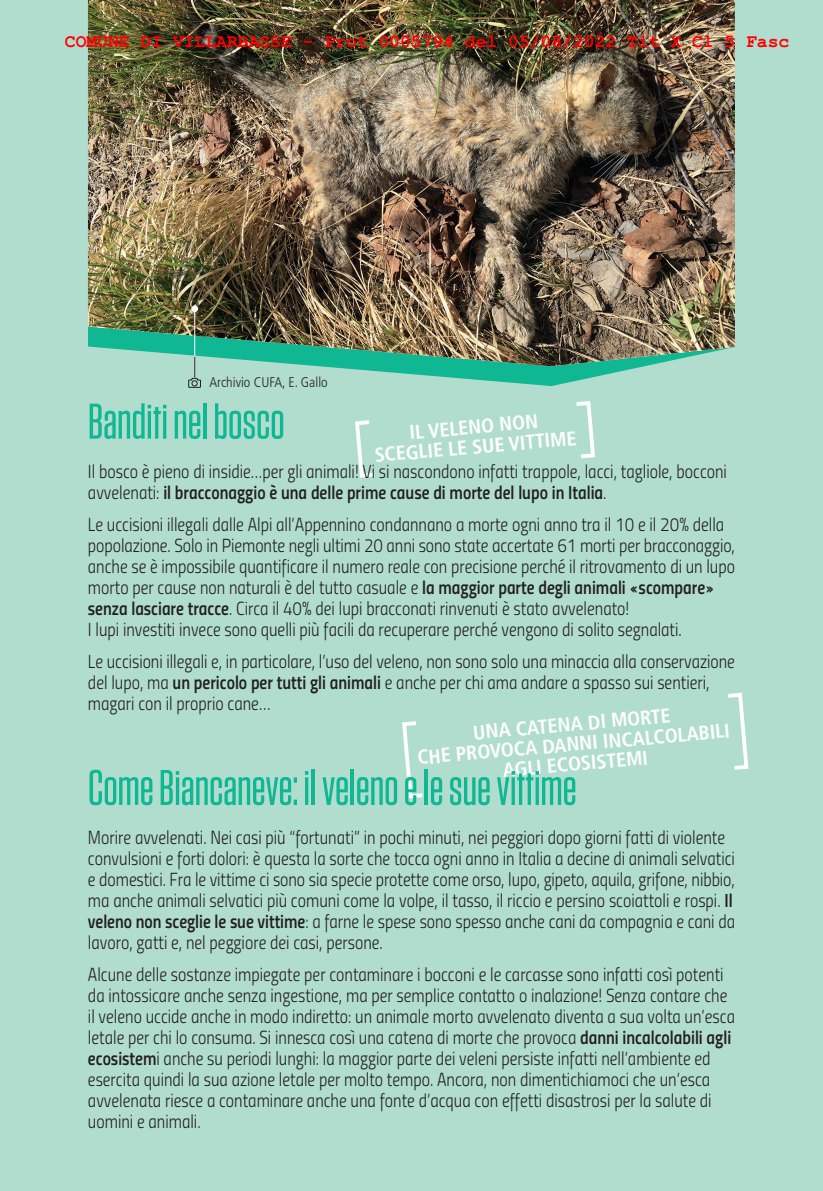
<style>
.page{position:relative;width:823px;height:1191px;background:#fff}
.page>*{position:absolute;margin:0;border:0;box-sizing:border-box;transform-origin:0 0}
.t1{font:500 50px "Tungsten Narrow";color:#0fb793}
.t2{font:700 condensed 20px/20px "Frutiger LT Pro";color:#fff;text-align:center}
.t3{font:19px/21px "Titillium Light Upright";color:#231f20;scale:.9 1}
.t4{font:19px "Titillium Semibold Upright";color:#231f20;scale:.9 1}
.t5{font:700 18px "Courier New";color:#f00}
.t6{font:300 condensed 14px "Frutiger LT Pro";color:#231f20}
.s1{font-family:"Titillium Light Upright"}
.s2{font-family:"Titillium Semibold Upright"}
</style>
<div class="page">
<div style="left:0;top:0;width:822px;height:1191px;background:#b1ddcf"></div>
<svg style="left:355px;top:420px;width:19px;height:58px"></svg>
<svg style="left:576px;top:401px;width:19px;height:58px"></svg>
<svg style="left:402px;top:721px;width:21px;height:78px"></svg>
<svg style="left:728px;top:692px;width:21px;height:78px"></svg>
<svg style="left:317px;top:366px;width:328px;height:20px"></svg>
<img style="left:88px;top:0;width:646px;height:366px">
<hr style="left:194px;top:311px;width:1px;height:66px;background:#fff">
<div style="left:191px;top:305px;width:7px;height:7px;background:#fff;border-radius:50%"></div>
<svg style="left:188px;top:357px;width:13px;height:31px"></svg>
<p class="t5" style="left:65px;top:32px;width:725px">COMUNE DI VILLARBASSE - Prot 0005794 del 05/08/2022 Tit X Cl 5 Fasc</p>
<p class="t6" style="left:209px;top:377px;width:120px">Archivio CUFA, E. Gallo</p>
<h1 class="t1" style="left:88px;top:403px;width:198px">Banditi nel bosco</h1>
<p class="t2" style="left:372px;top:428px;width:204px;rotate:-5deg">IL VELENO NON<br>SCEGLIE LE SUE VITTIME</p>
<p class="t3" style="left:88px;top:462px;width:711px">Il bosco è pieno di insidie…per gli animali! Vi si nascondono infatti trappole, lacci, tagliole, bocconi</p>
<p class="t4" style="left:88px;top:485px;width:577px"><span class="s1">avvelenati:</span> il bracconaggio è una delle prime cause di morte del lupo in Italia<span class="s1">.</span></p>
<p class="t3" style="left:88px;top:516px;width:720px">Le uccisioni illegali dalle Alpi all’Appennino condannano a morte ogni anno tra il 10 e il 20% della popolazione. Solo in Piemonte negli ultimi 20 anni sono state accertate 61 morti per bracconaggio, anche se è impossibile quantificare il numero reale con precisione perché il ritrovamento di un lupo morto per cause non naturali è del tutto casuale e <span class="s2">la maggior parte degli animali «scompare» senza lasciare tracce</span>. Circa il 40% dei lupi bracconati rinvenuti è stato avvelenato!<br>I lupi investiti invece sono quelli più facili da recuperare perché vengono di solito segnalati.</p>
<p class="t3" style="left:88px;top:653px;width:720px">Le uccisioni illegali e, in particolare, l’uso del veleno, non sono solo una minaccia alla conservazione del lupo, ma <span class="s2">un pericolo per tutti gli animali</span> e anche per chi ama andare a spasso sui sentieri, magari con il proprio cane…</p>
<p class="t2" style="left:415px;top:730px;width:315px;rotate:-5deg">UNA CATENA DI MORTE<br>CHE PROVOCA DANNI INCALCOLABILI<br>AGLI ECOSISTEMI</p>
<h1 class="t1" style="left:88px;top:769px;width:490px">Come Biancaneve: il veleno e le sue vittime</h1>
<p class="t3" style="left:88px;top:829px;width:720px">Morire avvelenati. Nei casi più “fortunati” in pochi minuti, nei peggiori dopo giorni fatti di violente convulsioni e forti dolori: è questa la sorte che tocca ogni anno in Italia a decine di animali selvatici e domestici. Fra le vittime ci sono sia specie protette come orso, lupo, gipeto, aquila, grifone, nibbio, ma anche animali selvatici più comuni come la volpe, il tasso, il riccio e persino scoiattoli e rospi. <span class="s2">Il veleno non sceglie le sue vittime</span>: a farne le spese sono spesso anche cani da compagnia e cani da lavoro, gatti e, nel peggiore dei casi, persone.</p>
<p class="t3" style="left:88px;top:966px;width:720px">Alcune delle sostanze impiegate per contaminare i bocconi e le carcasse sono infatti così potenti da intossicare anche senza ingestione, ma per semplice contatto o inalazione! Senza contare che il veleno uccide anche in modo indiretto: un animale morto avvelenato diventa a sua volta un’esca letale per chi lo consuma. Si innesca così una catena di morte che provoca <span class="s2">danni incalcolabili agli ecosistem</span>i anche su periodi lunghi: la maggior parte dei veleni persiste infatti nell’ambiente ed esercita quindi la sua azione letale per molto tempo. Ancora, non dimentichiamoci che un’esca avvelenata riesce a contaminare anche una fonte d’acqua con effetti disastrosi per la salute di uomini e animali.</p>
</div>
